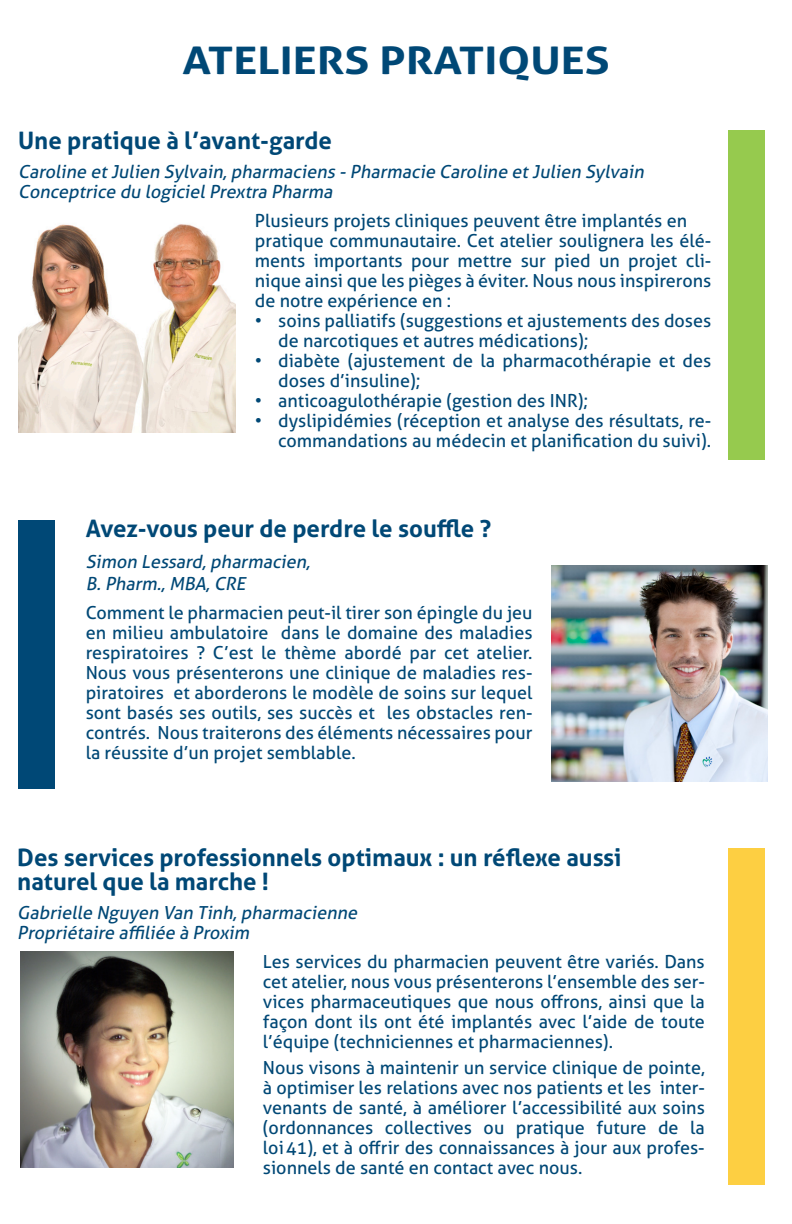
<style>
.page{position:relative;width:792px;height:1224px;background:#fff}
.page>*{position:absolute;margin:0;border:0;box-sizing:border-box;transform-origin:0 0}
.t1{font:700 38px "Aller";color:#004876;scale:1.19 1}
.t2{font:700 24px/24px "Aller";color:#004876}
.t3{font:18px/20px "Aller";color:#004876;text-align:justify}
.t4{font:italic 18px/20px "Aller";color:#004876}
</style>
<div class="page">
<img style="left:551px;top:565px;width:216px;height:216px">
<div style="left:728px;top:130px;width:37px;height:329px;background:#96ca4e"></div>
<div style="left:18px;top:520px;width:37px;height:268px;background:#004876"></div>
<div style="left:728px;top:848px;width:37px;height:336px;background:#fdcf42"></div>
<img style="left:18px;top:224px;width:217px;height:209px">
<img style="left:20px;top:952px;width:214px;height:216px">
<h1 class="t1" style="left:182px;top:37px;width:189px">Ateliers pra</h1>
<h1 class="t1" style="left:459px;top:37px;width:128px">tiques</h1>
<h2 class="t2" style="left:18px;top:129px;width:315px">Une pratique à l’avant-garde</h2>
<p class="t4" style="left:18px;top:162px;width:631px">Caroline etJulien Sylvain,pharmaciens -Pharmacie Caroline etJulien Sylvain<br>Conceptrice du logicielPrextra Pharma</p>
<p class="t3" style="left:255px;top:211px;width:458px;text-align:left">Plusieurs projets cliniques peuvent être implantés en pratique communautaire. Cet atelier soulignera les élé&shy;ments importants pour mettre sur pied un projet cli&shy;nique ainsi que les pièges à éviter. Nous nous inspirerons de notre expérience en :</p>
<p class="t3" style="left:278px;top:311px;width:435px;text-indent:-23px">• soins palliatifs (suggestions et ajustements des doses de narcotiques et autres médications);</p>
<p class="t3" style="left:278px;top:351px;width:435px;text-indent:-23px">• diabète (ajustement de la pharmacothérapie et des doses d’insuline);</p>
<p class="t3" style="left:255px;top:391px;width:335px">• anticoagulothérapie (gestion des INR);</p>
<p class="t3" style="left:255px;top:411px;width:458px;text-align:right">• dyslipidémies (réception et analyse des résultats, re&shy;commandations au médecin et planification du suivi).</p>
<h2 class="t2" style="left:86px;top:516px;width:407px">Avez-vous peur de perdre le souffle ?</h2>
<p class="t4" style="left:86px;top:550px;width:230px;line-height:22px">Simon Lessard,pharmacien,<br>B.Pharm.,MBA,CRE</p>
<p class="t3" style="left:86px;top:602px;width:448px">Comment le pharmacien peut-il tirer son épingle du jeu en milieu ambulatoire dans le domaine des maladies respiratoires ? C’est le thème abordé par cet atelier.<br>Nous vous présenterons une clinique de maladies res&shy;piratoires et aborderons le modèle de soins sur lequel sont basés ses outils, ses succès et les obstacles ren&shy;contrés. Nous traiterons des éléments nécessaires pour la réussite d’un projet semblable.</p>
<h2 class="t2" style="left:17px;top:845px;width:606px">Des services professionnels optimaux : un réflexe aussi naturel que la marche !</h2>
<p class="t4" style="left:17px;top:902px;width:345px">Gabrielle Nguyen Van Tinh,pharmacienne<br>Propriétaire affiliée à Proxim</p>
<p class="t3" style="left:263px;top:951px;width:444px">Les services du pharmacien peuvent être variés. Dans cet atelier, nous vous présenterons l’ensemble des ser&shy;vices pharmaceutiques que nous offrons, ainsi que la façon dont ils ont été implantés avec l’aide de toute l’équipe (techniciennes et pharmaciennes).</p>
<p class="t3" style="left:263px;top:1057px;width:444px">Nous visons à maintenir un service clinique de pointe, à optimiser les relations avec nos patients et les inter&shy;venants de santé, à améliorer l’accessibilité aux soins (ordonnances collectives ou pratique future de la loi 41), et à offrir des connaissances à jour aux profes&shy;sionnels de santé en contact avec nous.</p>
</div>
